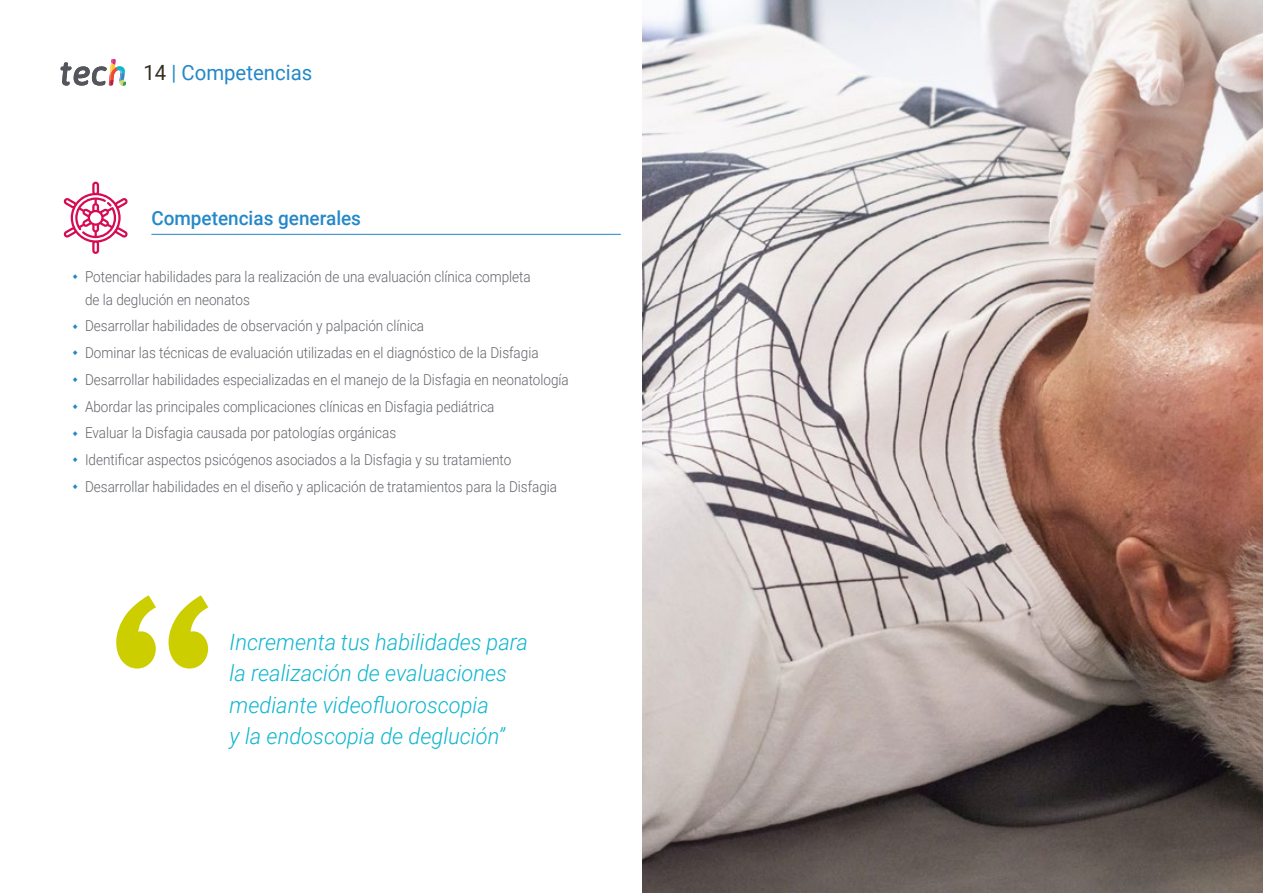
<style>
.page{position:relative;width:1263px;height:893px;background:#fff}
.page>*{position:absolute;margin:0;border:0;box-sizing:border-box;transform-origin:0 0}
.t1{font:italic 300 22.5px/31.5px "Roboto";color:#0fb6cf}
.t2{font:21px "Roboto";color:#2488c9}
.t3{font:500 19.5px "Roboto";color:#2488c9}
.t4{font:300 15px/26.7px "Roboto";color:#61646a;scale:.9 1}
.s1{color:#312e20}
</style>
<div class="page">
<hr style="left:151px;top:234px;width:470px;height:1px;background:#2488c9">
<svg style="left:63px;top:182px;width:65px;height:72px"></svg>
<img style="left:642px;top:0;width:621px;height:893px">
<svg style="left:116px;top:595px;width:92px;height:73px"></svg>
<svg style="left:61px;top:59px;width:65px;height:27px"></svg>
<h2 class="t2" style="left:144px;top:57px;width:170px"><span class="s1">14</span> | Competencias</h2>
<h3 class="t3" style="left:151px;top:205px;width:211px">Competencias generales</h3>
<p class="t4" style="left:85px;top:265px;width:497px;line-height:22.5px">Potenciar habilidades para la realización de una evaluación clínica completa de la deglución en neonatos</p>
<p class="t4" style="left:85px;top:312px;width:539px">Desarrollar habilidades de observación y palpación clínica<br>Dominar las técnicas de evaluación utilizadas en el diagnóstico de la Disfagia Desarrollar habilidades especializadas en el manejo de la Disfagia en neonatología Abordar las principales complicaciones clínicas en Disfagia pediátrica<br>Evaluar la Disfagia causada por patologías orgánicas<br>Identificar aspectos psicógenos asociados a la Disfagia y su tratamiento Desarrollar habilidades en el diseño y aplicación de tratamientos para la Disfagia</p>
<h1 class="t1" style="left:230px;top:625px;width:300px">Incrementa tus habilidades para la realización de evaluaciones mediante videofluoroscopia<br>y la endoscopia de deglución”</h1>
</div>
